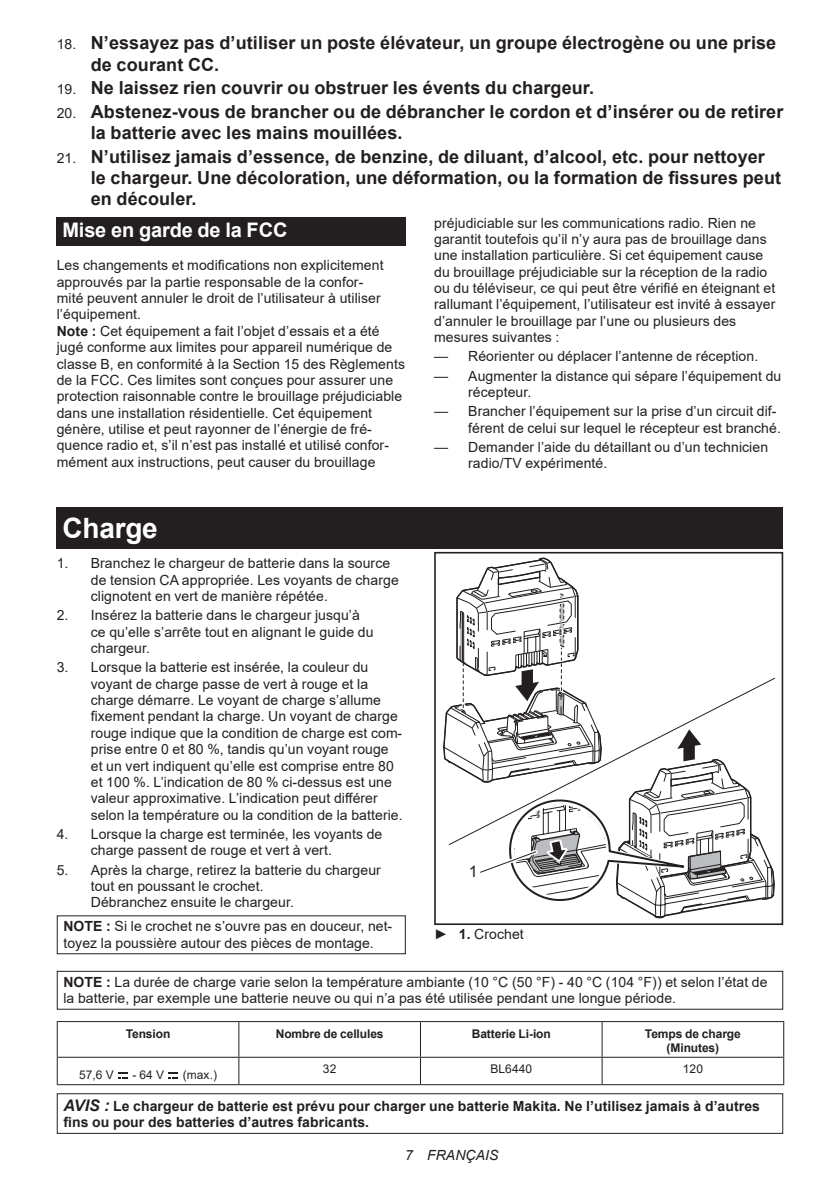
<style>
.page{position:relative;width:840px;height:1191px;background:#fff}
.page>*{position:absolute;margin:0;border:0;box-sizing:border-box;transform-origin:0 0}
.t1{font:700 28px "Arial";letter-spacing:-.01em;color:#fff}
.t2{font:700 20px "Arial";letter-spacing:-.01em;color:#fff}
.t3{font:700 18px/21px "Arial";letter-spacing:.005em;color:#231f20}
.t4{font:16px "Arial";color:#231f20}
.t5{font:14px/16.4px "Arial";letter-spacing:.005em;color:#231f20}
.t6{font:700 14px/16.4px "Arial";letter-spacing:.005em;color:#231f20}
.t7{font:italic 14px "Arial";letter-spacing:.005em;color:#231f20}
.t8{font:700 12px/14px "Arial";letter-spacing:-.01em;color:#231f20;text-align:center}
.t9{font:12px "Arial";letter-spacing:.005em;color:#231f20}
.s1{font-weight:400;font-size:14px}
.s2{font-weight:700}
.s3{font-style:italic;font-size:16px}
</style>
<div class="page">
<div style="left:57px;top:217px;width:348px;height:28px;background:#231f20"></div>
<div style="left:57px;top:508px;width:725px;height:41px;background:#231f20"></div>
<div style="left:57px;top:915px;width:348px;height:39px;border:1px solid #231f20"></div>
<svg style="left:443px;top:557px;width:332px;height:362px"></svg>
<div style="left:434px;top:896px;width:73px;height:29px;background:#fff"></div>
<div style="left:434px;top:552px;width:348px;height:373px;border:2px solid #231f20"></div>
<svg style="left:447px;top:677px;width:328px;height:169px"></svg>
<div style="left:57px;top:970px;width:725px;height:39px;border:1px solid #231f20"></div>
<hr style="left:57px;top:1021px;width:182px;height:1px;background:#231f20">
<hr style="left:57px;top:1022px;width:1px;height:34px;background:#231f20">
<hr style="left:239px;top:1021px;width:181px;height:1px;background:#231f20">
<hr style="left:238px;top:1022px;width:1px;height:34px;background:#231f20">
<hr style="left:420px;top:1021px;width:181px;height:1px;background:#231f20">
<hr style="left:420px;top:1022px;width:1px;height:34px;background:#231f20">
<hr style="left:601px;top:1021px;width:182px;height:1px;background:#231f20">
<hr style="left:601px;top:1022px;width:1px;height:34px;background:#231f20">
<hr style="left:782px;top:1022px;width:1px;height:34px;background:#231f20">
<hr style="left:57px;top:1056px;width:182px;height:1px;background:#231f20">
<svg style="left:57px;top:1057px;width:1px;height:27px"></svg>
<hr style="left:239px;top:1056px;width:181px;height:1px;background:#231f20">
<svg style="left:238px;top:1057px;width:1px;height:27px"></svg>
<hr style="left:420px;top:1056px;width:181px;height:1px;background:#231f20">
<svg style="left:420px;top:1057px;width:1px;height:27px"></svg>
<hr style="left:601px;top:1056px;width:182px;height:1px;background:#231f20">
<svg style="left:601px;top:1057px;width:1px;height:27px"></svg>
<hr style="left:57px;top:1084px;width:182px;height:1px;background:#231f20">
<hr style="left:239px;top:1084px;width:181px;height:1px;background:#231f20">
<hr style="left:420px;top:1084px;width:181px;height:1px;background:#231f20">
<hr style="left:601px;top:1084px;width:182px;height:1px;background:#231f20">
<svg style="left:118px;top:1072px;width:9px;height:7px"></svg>
<svg style="left:169px;top:1072px;width:9px;height:7px"></svg>
<div style="left:57px;top:1093px;width:725px;height:40px;border:1px solid #231f20"></div>
<p class="t3" style="left:91px;top:33px;width:686px;text-indent:-34px"><span class="s1">18.</span> N’essayez pas d’utiliser un poste élévateur, un groupe électrogène ou une prise de courant CC.</p>
<p class="t3" style="left:57px;top:78px;width:538px"><span class="s1">19.</span> Ne laissez rien couvrir ou obstruer les évents du chargeur.</p>
<p class="t3" style="left:91px;top:102px;width:693px;text-indent:-34px"><span class="s1">20.</span> Abstenez-vous de brancher ou de débrancher le cordon et d’insérer ou de retirer la batterie avec les mains mouillées.</p>
<p class="t3" style="left:91px;top:147px;width:691px;text-indent:-34px"><span class="s1">21.</span> N’utilisez jamais d’essence, de benzine, de diluant, d’alcool, etc. pour nettoyer le chargeur. Une décoloration, une déformation, ou la formation de fissures peut en découler.</p>
<h2 class="t2" style="left:62px;top:216px;width:226px">Mise en garde de la FCC</h2>
<p class="t5" style="left:57px;top:257px;width:349px">Les changements et modifications non explicitement approuvés par la partie responsable de la confor-<br>mité peuvent annuler le droit de l’utilisateur à utiliser l’équipement.<br><span class="s2">Note :</span> Cet équipement a fait l’objet d’essais et a été jugé conforme aux limites pour appareil numérique de classe B, en conformité à la Section 15 des Règlements de la FCC. Ces limites sont conçues pour assurer une protection raisonnable contre le brouillage préjudiciable dans une installation résidentielle. Cet équipement génère, utilise et peut rayonner de l’énergie de fré&shy;quence radio et, s’il n’est pas installé et utilisé confor&shy;mément aux instructions, peut causer du brouillage</p>
<p class="t5" style="left:434px;top:214px;width:342px">préjudiciable sur les communications radio. Rien ne garantit toutefois qu’il n’y aura pas de brouillage dans une installation particulière. Si cet équipement cause du brouillage préjudiciable sur la réception de la radio ou du téléviseur, ce qui peut être vérifié en éteignant et rallumant l’équipement, l’utilisateur est invité à essayer d’annuler le brouillage par l’une ou plusieurs des mesures suivantes :</p>
<p class="t5" style="left:434px;top:348px;width:325px">— Réorienter ou déplacer l’antenne de réception.</p>
<p class="t5" style="left:468px;top:367px;width:314px;text-indent:-34px">— Augmenter la distance qui sépare l’équipement du récepteur.</p>
<p class="t5" style="left:468px;top:403px;width:314px;text-indent:-34px">— Brancher l’équipement sur la prise d’un circuit dif&shy;férent de celui sur lequel le récepteur est branché.</p>
<p class="t5" style="left:468px;top:438px;width:301px;text-indent:-34px">— Demander l’aide du détaillant ou d’un technicien radio/TV expérimenté.</p>
<h1 class="t1" style="left:62px;top:508px;width:97px">Charge</h1>
<p class="t5" style="left:91px;top:555px;width:309px;text-indent:-34px">1. Branchez le chargeur de batterie dans la source de tension CA appropriée. Les voyants de charge clignotent en vert de manière répétée.</p>
<p class="t5" style="left:91px;top:607px;width:284px;text-indent:-34px">2. Insérez la batterie dans le chargeur jusqu’à ce qu’elle s’arrête tout en alignant le guide du chargeur.</p>
<p class="t5" style="left:91px;top:659px;width:313px;text-indent:-34px">3. Lorsque la batterie est insérée, la couleur du voyant de charge passe de vert à rouge et la charge démarre. Le voyant de charge s’allume fixement pendant la charge. Un voyant de charge rouge indique que la condition de charge est com&shy;prise entre 0 et 80 %, tandis qu’un voyant rouge et un vert indiquent qu’elle est comprise entre 80 et 100 %. L’indication de 80 % ci-dessus est une valeur approximative. L’indication peut différer selon la température ou la condition de la batterie.</p>
<p class="t5" style="left:91px;top:825px;width:293px;text-indent:-34px">4. Lorsque la charge est terminée, les voyants de charge passent de rouge et vert à vert.</p>
<p class="t5" style="left:91px;top:861px;width:291px;text-indent:-34px">5. Après la charge, retirez la batterie du chargeur tout en poussant le crochet.<br>Débranchez ensuite le chargeur.</p>
<p class="t5" style="left:63px;top:918px;width:330px"><span class="s2">NOTE :</span> Si le crochet ne s’ouvre pas en douceur, net&shy;toyez la poussière autour des pièces de montage.</p>
<p class="t4" style="left:468px;top:860px;width:10px">1</p>
<p class="t5" style="left:434px;top:925px;width:91px">► <span class="s2">1.</span> Crochet</p>
<p class="t5" style="left:63px;top:973px;width:705px"><span class="s2">NOTE :</span> La durée de charge varie selon la température ambiante (10 °C (50 °F) - 40 °C (104 °F)) et selon l’état de la batterie, par exemple une batterie neuve ou qui n’a pas été utilisée pendant une longue période.</p>
<p class="t8" style="left:126px;top:1026px;width:46px">Tension</p>
<p class="t8" style="left:275px;top:1026px;width:109px">Nombre de cellules</p>
<p class="t8" style="left:471px;top:1026px;width:80px">Batterie Li-ion</p>
<p class="t8" style="left:644px;top:1026px;width:97px">Temps de charge (Minutes)</p>
<p class="t9" style="left:79px;top:1066px;width:36px">57,6 V</p>
<p class="t9" style="left:132px;top:1066px;width:33px">- 64 V</p>
<p class="t9" style="left:182px;top:1066px;width:36px">(max.)</p>
<p class="t9" style="left:323px;top:1060px;width:15px">32</p>
<p class="t9" style="left:490px;top:1060px;width:43px">BL6440</p>
<p class="t9" style="left:682px;top:1060px;width:22px">120</p>
<p class="t6" style="left:63px;top:1097px;width:697px"><span class="s3">AVIS :</span> Le chargeur de batterie est prévu pour charger une batterie Makita. Ne l’utilisez jamais à d’autres fins ou pour des batteries d’autres fabricants.</p>
<p class="t7" style="left:405px;top:1146px;width:95px">7 FRANÇAIS</p>
</div>
